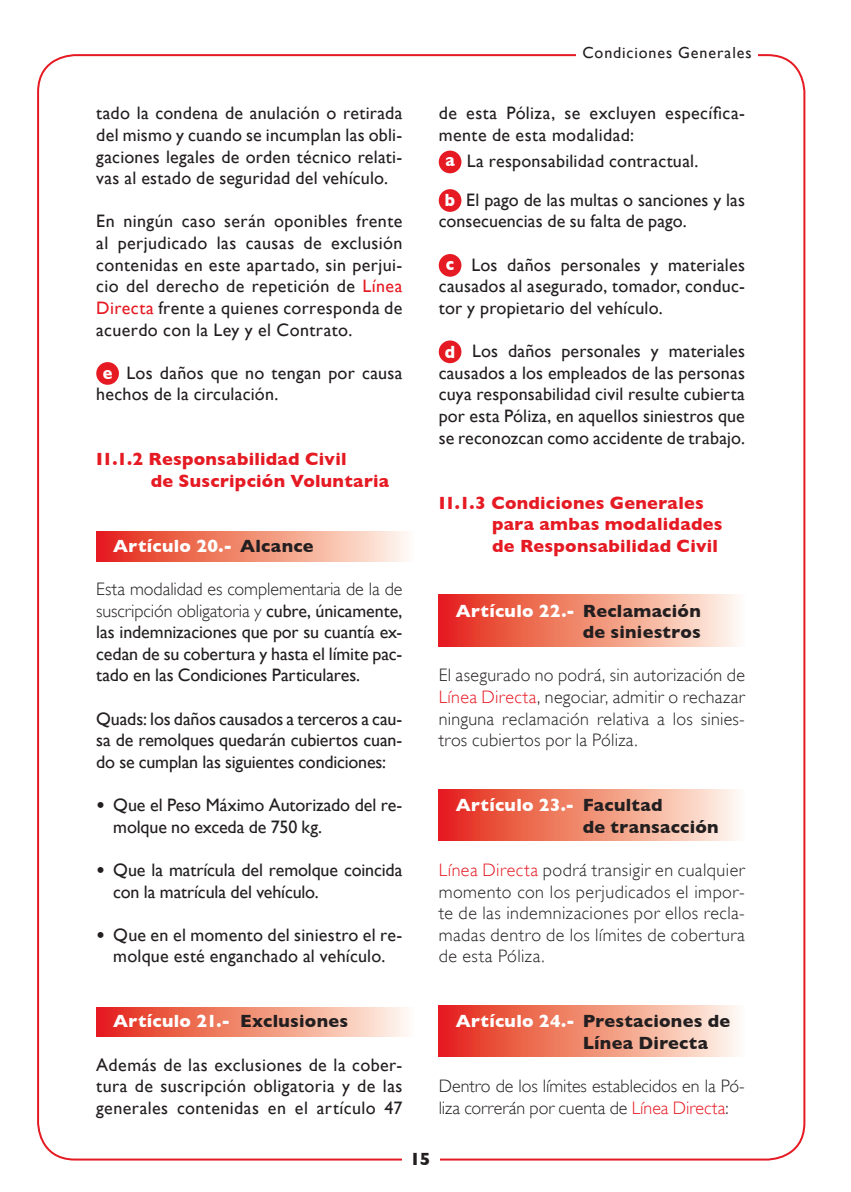
<style>
.page{position:relative;width:851px;height:1192px;background:#fff}
.page>*{position:absolute;margin:0;border:0;box-sizing:border-box;transform-origin:0 0}
.Con_sangria{font:18px/21.6px "Gill Sans";letter-spacing:.01em;color:#231f20;text-align:justify}
.Con_sangria-2{font:300 18px/21.6px "Gill Sans";letter-spacing:.015em;color:#231f20;text-align:justify}
.Articulos{font:700 18px/21.6px "Gill Sans";letter-spacing:.015em;color:#e51a23}
.Articulos-2{font:700 18px/21.6px "Gill Sans";letter-spacing:.015em;color:#231f20}
.Con_sangria-3{font:300 18px/21.6px "Gill Sans";letter-spacing:-.005em;color:#231f20}
.Articulos-3{font:700 18px "Gill Sans";letter-spacing:.015em;color:#fff}
.Con_sangria-4{font:18px/21.6px "Gill Sans";letter-spacing:-.01em;color:#231f20}
.Articulos-4{font:700 18px "Gill Sans";letter-spacing:.015em;color:#fff;scale:.9 1}
.t1{font:16px "Gill Sans";letter-spacing:.055em;color:#231f20}
.s1{color:#e51a23}
.s2{color:#231f20}
.s3{font-weight:300}
.s4{font-weight:700}
.s5{color:#fff}
</style>
<div class="page">
<div style="left:96px;top:362px;width:23px;height:22px;background:#e51a23;border-radius:50%"></div>
<svg style="left:96px;top:531px;width:311px;height:30px;background:#f18d79"></svg>
<svg style="left:96px;top:1007px;width:311px;height:29px;background:#f18d79"></svg>
<div style="left:439px;top:150px;width:22px;height:23px;background:#e51a23;border-radius:50%"></div>
<div style="left:439px;top:189px;width:22px;height:23px;background:#e51a23;border-radius:50%"></div>
<div style="left:439px;top:254px;width:22px;height:22px;background:#e51a23;border-radius:50%"></div>
<div style="left:439px;top:340px;width:22px;height:23px;background:#e51a23;border-radius:50%"></div>
<svg style="left:439px;top:594px;width:299px;height:52px;background:#f18d79"></svg>
<svg style="left:439px;top:789px;width:299px;height:51px;background:#f18d79"></svg>
<svg style="left:439px;top:1005px;width:299px;height:51px;background:#f18d79"></svg>
<p class="t1" style="left:582px;top:43px;width:171px">Condiciones Generales</p>
<p class="Con_sangria" style="left:96px;top:102px;width:308px">tado la condena de anulación o retirada del mismo y cuando se incumplan las obli - gaciones legales de orden técnico relati - vas al estado de seguridad del vehículo.</p>
<p class="Con_sangria" style="left:96px;top:210px;width:308px">En ningún caso serán oponibles frente al perjudicado las causas de exclusión contenidas en este apartado, sin perjui - cio del derecho de repetición de <span class="s1">Línea Directa</span> frente a quienes corresponda de acuerdo con la Ley y el Contrato.</p>
<p class="Articulos-4" style="left:103px;top:362px;width:12px">e</p>
<p class="Con_sangria" style="left:96px;top:361px;width:308px;text-indent:30px">Los daños que no tengan por causa hechos de la circulación.</p>
<p class="Articulos" style="left:96px;top:448px;width:252px">I1.1.2 Responsabilidad Civil</p>
<p class="Articulos" style="left:151px;top:469px;width:240px">de Suscripción Voluntaria</p>
<p class="Articulos-3" style="left:113px;top:535px;width:202px">Artículo 20.- <span class="s2">Alcance</span></p>
<p class="Con_sangria" style="left:96px;top:577px;width:308px"><span class="s3">Esta modalidad es complementaria de la de suscripción obligatoria y</span> cubre, únicamente, las indemnizaciones que por su cuantía ex - cedan de su cobertura y hasta el límite pac - tado en las Condiciones Particulares.</p>
<p class="Con_sangria" style="left:96px;top:707px;width:308px">Quads: los daños causados a terceros a cau - sa de remolques quedarán cubiertos cuan - do se cumplan las siguientes condiciones:</p>
<p class="Con_sangria" style="left:113px;top:793px;width:291px;text-indent:-17px"><span class="s4">•</span> Que el Peso Máximo Autorizado del re - molque no exceda de 750 kg.</p>
<p class="Con_sangria-4" style="left:113px;top:858px;width:291px;text-indent:-17px"><span class="s4">•</span> Que la matrícula del remolque coincida con la matrícula del vehículo.</p>
<p class="Con_sangria" style="left:96px;top:923px;width:308px;text-align:center"><span class="s4">•</span> Que en el momento del siniestro el re - molque esté enganchado al vehículo.</p>
<p class="Con_sangria" style="left:439px;top:102px;width:308px">de esta Póliza, se excluyen específica - mente de esta modalidad:</p>
<p class="Articulos-4" style="left:445px;top:149px;width:12px">a</p>
<p class="Con_sangria" style="left:467px;top:150px;width:233px">La responsabilidad contractual.</p>
<p class="Articulos-4" style="left:445px;top:189px;width:13px">b</p>
<p class="Con_sangria" style="left:439px;top:189px;width:308px;text-indent:28px">El pago de las multas o sanciones y las consecuencias de su falta de pago.</p>
<p class="Articulos-4" style="left:446px;top:253px;width:11px">c</p>
<p class="Con_sangria" style="left:439px;top:253px;width:308px;text-indent:33px">Los daños personales y materiales causados al asegurado, tomador, conduc - tor y propietario del vehículo.</p>
<p class="Articulos-4" style="left:445px;top:341px;width:13px">d</p>
<p class="Con_sangria" style="left:439px;top:340px;width:308px;text-indent:33px">Los daños personales y materiales causados a los empleados de las personas cuya responsabilidad civil resulte cubierta por esta Póliza, en aquellos siniestros que se reconozcan como accidente de trabajo.</p>
<p class="Articulos" style="left:439px;top:491px;width:266px">I1.1.3 Condiciones Generales</p>
<p class="Articulos" style="left:492px;top:513px;width:232px">para ambas modalidades de Responsabilidad Civil</p>
<p class="Articulos-3" style="left:456px;top:599px;width:246px">Artículo 22.- <span class="s2">Reclamación</span></p>
<p class="Articulos-2" style="left:583px;top:621px;width:120px">de siniestros</p>
<p class="Con_sangria-2" style="left:439px;top:664px;width:308px">El asegurado no podrá, sin autorización de <span class="s1">Línea Directa</span>, negociar, admitir o rechazar ninguna reclamación relativa a los sinies - tros cubiertos por la Póliza.</p>
<p class="Articulos-2" style="left:583px;top:793px;width:137px;text-indent:-127px"><span class="s5">Artículo 23.-</span> Facultad<br>de transacción</p>
<p class="Con_sangria-2" style="left:439px;top:858px;width:308px"><span class="s1">Línea Directa</span> podrá transigir en cualquier momento con los perjudicados el impor - te de las indemnizaciones por ellos recla - madas dentro de los límites de cobertura de esta Póliza.</p>
<p class="Articulos-3" style="left:113px;top:1010px;width:236px">Artículo 21.- <span class="s2">Exclusiones</span></p>
<p class="Con_sangria" style="left:96px;top:1053px;width:308px">Además de las exclusiones de la cober - tura de suscripción obligatoria y de las generales contenidas en el artículo 47</p>
<p class="Articulos-2" style="left:583px;top:1009px;width:149px;text-indent:-127px"><span class="s5">Artículo 24.-</span> Prestaciones de<br>Línea Directa</p>
<p class="Con_sangria-3" style="left:439px;top:1074px;width:308px">Dentro de los límites establecidos en la Pó - liza correrán por cuenta de <span class="s1">Línea Directa</span>:</p>
<p class="Articulos-2" style="left:410px;top:1147px;width:22px">15</p>
</div>
